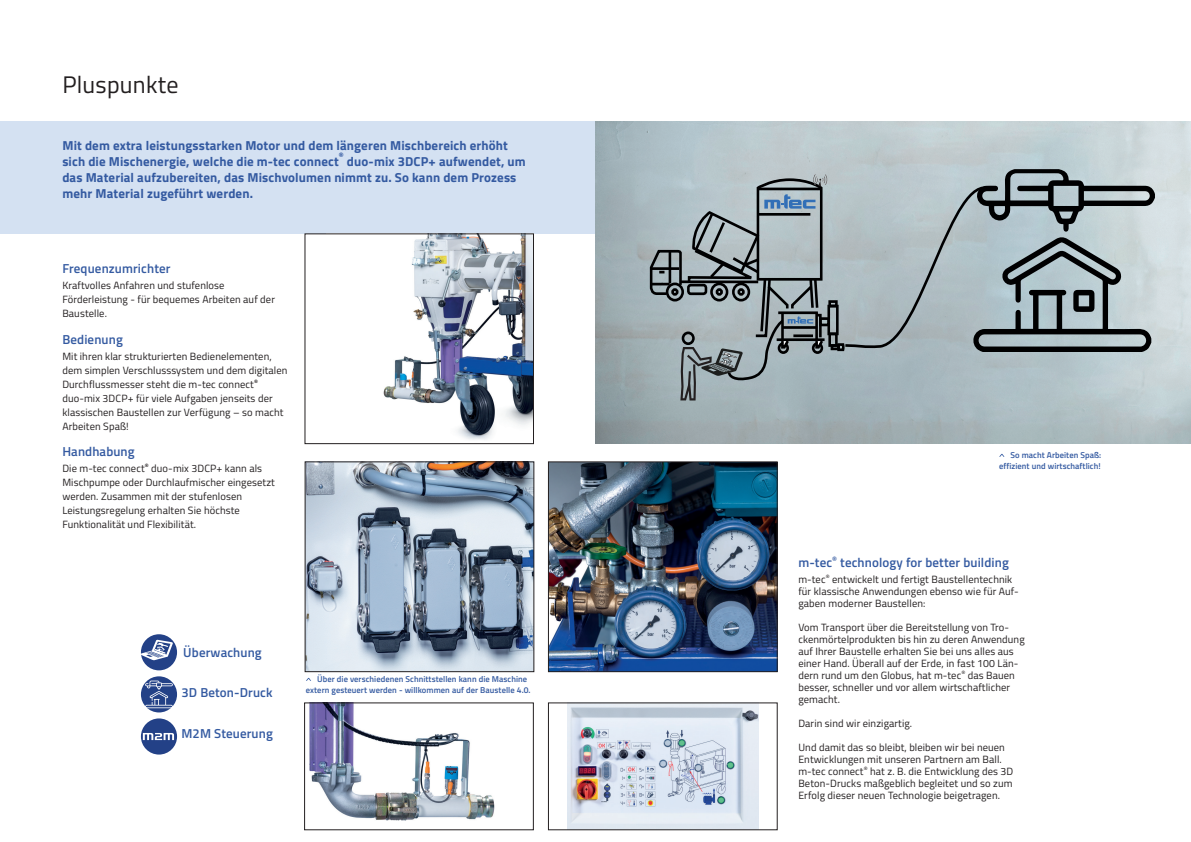
<style>
.page{position:relative;width:1191px;height:842px;background:#fff}
.page>*{position:absolute;margin:0;border:0;box-sizing:border-box;transform-origin:0 0}
.t1{font:24px "Titillium Web";letter-spacing:.01em;color:#231f20}
.t2{font:700 13px/16px "Titillium Web";letter-spacing:.01em;color:#345aa1}
.t3{font:600 13px "Titillium Web";letter-spacing:.01em;color:#345aa1}
.t4{font:10.5px/12px "Titillium Web";letter-spacing:.01em;color:#231f20}
.t5{font:600 8.5px/11px "Titillium Web";letter-spacing:.005em;color:#345aa1}
.t6{font:700 7.6px "Titillium Web";color:#345aa1}
</style>
<div class="page">
<div style="left:0;top:122px;width:595px;height:112px;background:#d4e1f2"></div>
<img style="left:307px;top:464px;width:225px;height:206px">
<div style="left:305px;top:462px;width:229px;height:210px;border:1px solid #231f20"></div>
<img style="left:383px;top:236px;width:148px;height:204px">
<div style="left:305px;top:234px;width:228px;height:210px;border:1px solid #231f20"></div>
<svg style="left:141px;top:676px;width:36px;height:36px"></svg>
<div style="left:141px;top:718px;width:36px;height:36px;background:#234187;border-radius:50%"></div>
<div style="left:141px;top:634px;width:36px;height:36px;background:#234187;border-radius:50%"></div>
<svg style="left:143px;top:733px;width:31px;height:7px"></svg>
<svg style="left:141px;top:640px;width:32px;height:20px"></svg>
<img style="left:567px;top:705px;width:191px;height:123px">
<img style="left:309px;top:705px;width:186px;height:116px">
<img style="left:550px;top:464px;width:225px;height:206px">
<div style="left:548px;top:462px;width:229px;height:210px;border:1px solid #231f20"></div>
<img style="left:595px;top:122px;width:596px;height:322px">
<div style="left:828px;top:300px;width:9px;height:7px;border:3px solid #000001"></div>
<div style="left:827px;top:305px;width:11px;height:30px;border:3px solid #000001"></div>
<div style="left:828px;top:333px;width:9px;height:14px;border:3px solid #000001"></div>
<div style="left:830px;top:344px;width:10px;height:6px;border:3px solid #000001"></div>
<svg style="left:836px;top:169px;width:319px;height:183px;background:#9ca9ad"></svg>
<svg style="left:648px;top:174px;width:180px;height:226px;background:#94a0a5"></svg>
<svg style="left:306px;top:678px;width:5px;height:3px"></svg>
<svg style="left:145px;top:681px;width:28px;height:27px"></svg>
<h1 class="t1" style="left:62px;top:67px;width:118px">Pluspunkte</h1>
<p class="t2" style="left:62px;top:137px;width:447px">Mit dem extra leistungsstarken Motor und dem längeren Mischbereich erhöht sich die Mischenergie, welche die m-tec connect</p>
<p class="t6" style="left:339px;top:150px;width:6px">®</p>
<p class="t2" style="left:62px;top:153px;width:465px;text-indent:284px">duo-mix 3DCP+ aufwendet, um das Material aufzubereiten, das Mischvolumen nimmt zu. So kann dem Prozess mehr Material zugeführt werden.</p>
<p class="t3" style="left:62px;top:259px;width:110px">Frequenzumrichter</p>
<p class="t4" style="left:62px;top:278px;width:214px;line-height:14px">Kraftvolles Anfahren und stufenlose<br>Förderleistung - für bequemes Arbeiten auf der<br>Baustelle.</p>
<p class="t3" style="left:62px;top:329px;width:62px">Bedienung</p>
<p class="t4" style="left:62px;top:349px;width:227px;line-height:14px">Mit ihren klar strukturierten Bedienelementen, dem simplen Verschlusssystem und dem digitalen Durchflussmesser steht die m-tec connect<sup>® </sup>duo-mix 3DCP+ für viele Aufgaben jenseits der klassischen Baustellen zur Verfügung – so macht Arbeiten Spaß!</p>
<p class="t3" style="left:62px;top:441px;width:74px">Handhabung</p>
<p class="t4" style="left:62px;top:461px;width:214px;line-height:14px">Die m-tec connect<sup>®</sup> duo-mix 3DCP+ kann als Mischpumpe oder Durchlaufmischer eingesetzt werden. Zusammen mit der stufenlosen Leistungsregelung erhalten Sie höchste Funktionalität und Flexibilität.</p>
<p class="t3" style="left:183px;top:642px;width:80px">Überwachung</p>
<p class="t3" style="left:181px;top:683px;width:93px">3D Beton-Druck</p>
<p class="t3" style="left:181px;top:724px;width:93px">M2M Steuerung</p>
<p class="t5" style="left:306px;top:673px;width:226px;text-indent:11px">Über die verschiedenen Schnittstellen kann die Maschine extern gesteuert werden - willkommen auf der Baustelle 4.0.</p>
<p class="t5" style="left:999px;top:449px;width:104px;text-align:right">So macht Arbeiten Spaß: effizient und wirtschaftlich!</p>
<p class="t3" style="left:798px;top:552px;width:212px">m-tec<sup>®</sup> technology for better building</p>
<p class="t4" style="left:798px;top:572px;width:222px">m-tec<sup>®</sup> entwickelt und fertigt Baustellentechnik für klassische Anwendungen ebenso wie für Auf&shy;gaben moderner Baustellen:</p>
<p class="t4" style="left:798px;top:620px;width:228px">Vom Transport über die Bereit stellung von Tro&shy;ckenmörtelprodukten bis hin zu deren Anwendung auf Ihrer Baustelle erhalten Sie bei uns alles aus einer Hand. Überall auf der Erde, in fast 100 Län&shy;dern rund um den Globus, hat m-tec<sup>®</sup> das Bauen besser, schneller und vor allem wirtschaftlicher gemacht.</p>
<p class="t4" style="left:798px;top:716px;width:115px">Darin sind wir einzigartig.</p>
<p class="t4" style="left:798px;top:740px;width:216px">Und damit das so bleibt, bleiben wir bei neuen Entwicklungen mit unseren Partnern am Ball. m-tec connect<sup>®</sup> hat z. B. die Entwicklung des 3D Beton-Drucks maßgeblich begleitet und so zum Erfolg dieser neuen Technologie beigetragen.</p>
</div>
